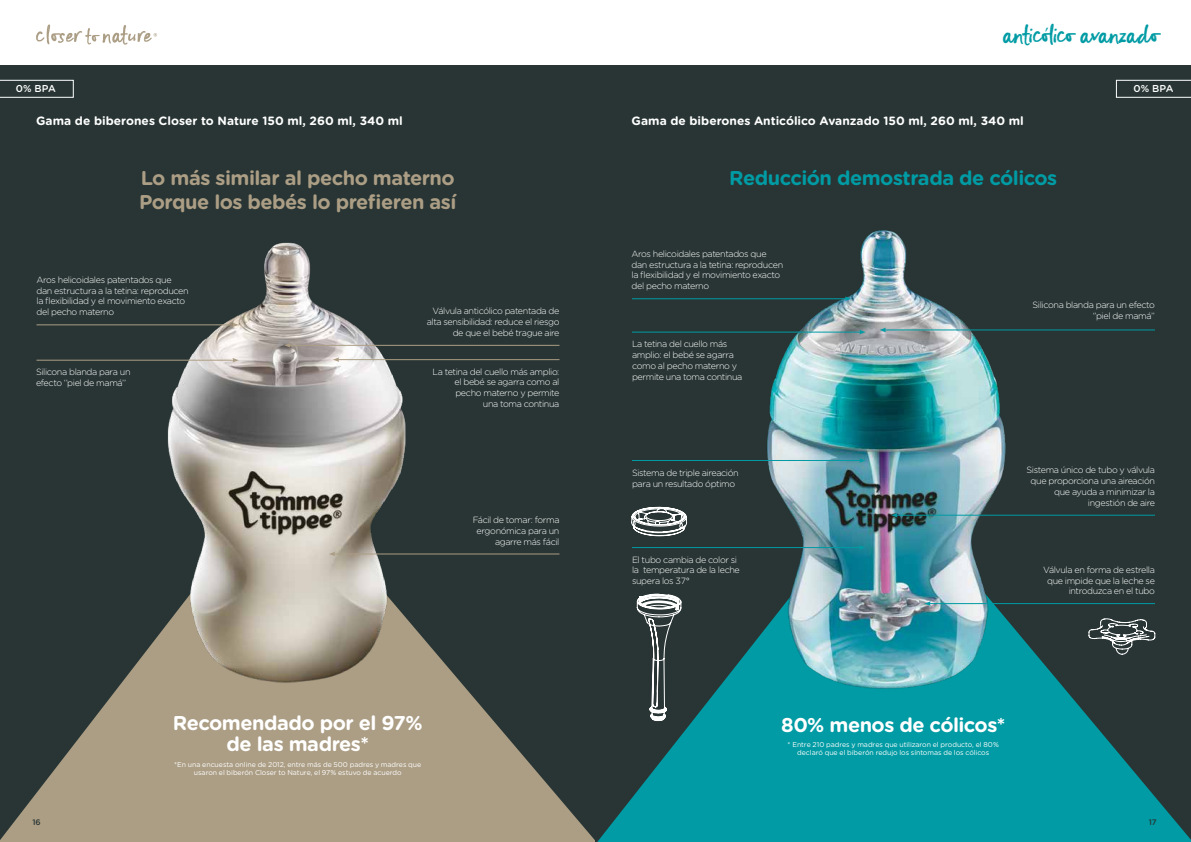
<style>
.page{position:relative;width:1191px;height:842px;background:#fff}
.page>*{position:absolute;margin:0;border:0;box-sizing:border-box;transform-origin:0 0}
.t1{font:39.2px "outbound TT";letter-spacing:-.005em;color:#009ba4}
.t2{font:700 20px/24px "Gotham Rounded";letter-spacing:-.025em;color:#ac9e85}
.t3{font:700 20px/21px "Gotham Rounded";letter-spacing:-.025em;color:#fff;text-align:center}
.t4{font:700 20px "Gotham Rounded";letter-spacing:-.025em;color:#009ba4}
.t5{font:700 12px "Gotham Rounded";color:#fff}
.t6{font:500 10px "Gotham Rounded";letter-spacing:-.01em;color:#fff}
.t7{font:300 9px/10.8px "Gotham Rounded";letter-spacing:-.04em;color:#fff}
.t8{font:500 8px "Gotham Rounded";color:#283534}
.t9{font:7px/8.4px "Gotham Rounded";letter-spacing:-.005em;color:#fff;text-align:center}
.s1{font-family:"outbound"}
</style>
<div class="page">
<div style="left:0;top:66px;width:595px;height:776px;background:#283534"></div>
<svg style="left:0;top:593px;width:596px;height:249px;fill:#ac9e85"></svg>
<svg style="left:36px;top:25px;width:121px;height:20px"></svg>
<img style="left:150px;top:242px;width:268px;height:477px">
<hr style="left:36px;top:325px;width:198px;height:1px;background:#ac9e85">
<svg style="left:232px;top:323px;width:7px;height:4px"></svg>
<hr style="left:36px;top:360px;width:198px;height:1px;background:#ac9e85">
<svg style="left:232px;top:358px;width:7px;height:4px"></svg>
<hr style="left:289px;top:345px;width:270px;height:1px;background:#ac9e85">
<svg style="left:284px;top:343px;width:6px;height:5px"></svg>
<hr style="left:334px;top:554px;width:225px;height:1px;background:#ac9e85">
<svg style="left:329px;top:552px;width:6px;height:4px"></svg>
<hr style="left:338px;top:359px;width:221px;height:1px;background:#ac9e85">
<svg style="left:333px;top:357px;width:6px;height:5px"></svg>
<div style="left:596px;top:65px;width:595px;height:777px;background:#283534"></div>
<svg style="left:597px;top:593px;width:594px;height:249px;fill:#009ba4"></svg>
<img style="left:748px;top:230px;width:276px;height:497px">
<hr style="left:632px;top:298px;width:214px;height:1px;background:#009ba4">
<svg style="left:845px;top:296px;width:6px;height:5px"></svg>
<hr style="left:632px;top:332px;width:229px;height:1px;background:#009ba4">
<svg style="left:859px;top:330px;width:6px;height:4px"></svg>
<hr style="left:632px;top:460px;width:229px;height:1px;background:#009ba4">
<svg style="left:859px;top:458px;width:6px;height:5px"></svg>
<hr style="left:632px;top:547px;width:229px;height:1px;background:#009ba4">
<svg style="left:859px;top:545px;width:6px;height:5px"></svg>
<hr style="left:884px;top:330px;width:271px;height:1px;background:#009ba4">
<svg style="left:879px;top:328px;width:7px;height:4px"></svg>
<hr style="left:929px;top:603px;width:226px;height:1px;background:#009ba4">
<svg style="left:924px;top:601px;width:6px;height:5px"></svg>
<hr style="left:896px;top:515px;width:259px;height:1px;background:#009ba4">
<svg style="left:891px;top:513px;width:6px;height:4px"></svg>
<svg style="left:631px;top:507px;width:56px;height:29px"></svg>
<svg style="left:637px;top:594px;width:44px;height:127px"></svg>
<svg style="left:1088px;top:618px;width:67px;height:36px"></svg>
<svg style="left:1116px;top:80px;width:75px;height:18px"></svg>
<svg style="left:0;top:80px;width:74px;height:18px"></svg>
<h1 class="t1" style="left:1003px;top:20px;width:156px">antic<span class="s1">ó</span>lico avanzado</h1>
<p class="t6" style="left:16px;top:82px;width:42px">0% BPA</p>
<p class="t6" style="left:1133px;top:82px;width:42px">0% BPA</p>
<h3 class="t5" style="left:36px;top:112px;width:368px">Gama de biberones Closer to Nature 150 ml, 260 ml, 340 ml</h3>
<h2 class="t2" style="left:139px;top:165px;width:319px">Lo más similar al pecho materno<br>Porque los bebés lo prefieren así</h2>
<p class="t7" style="left:36px;top:274px;width:154px">Aros helicoidales patentados que dan estructura a la tetina: reproducen la flexibilidad y el movimiento exacto del pecho materno</p>
<p class="t7" style="left:36px;top:366px;width:96px">Silicona blanda para un efecto ‘’piel de mamá’’</p>
<p class="t7" style="left:427px;top:305px;width:134px;text-align:right">Válvula anticólico patentada de alta sensibilidad: reduce el riesgo de que el bebé trague aire</p>
<p class="t7" style="left:432px;top:366px;width:128px;text-align:right">La tetina del cuello más amplio: el bebé se agarra como al pecho materno y permite<br>una toma continua</p>
<p class="t7" style="left:473px;top:514px;width:88px;text-align:right">Fácil de tomar: forma ergonómica para un agarre más fácil</p>
<h2 class="t3" style="left:173px;top:712px;width:251px">Recomendado por el 97% de las madres*</h2>
<p class="t9" style="left:174px;top:760px;width:249px">*En una encuesta online de 2012, entre más de 500 padres y madres que usaron el biberón Closer to Nature, el 97% estuvo de acuerdo</p>
<h3 class="t5" style="left:631px;top:112px;width:394px">Gama de biberones Anticólico Avanzado 150 ml, 260 ml, 340 ml</h3>
<h2 class="t4" style="left:729px;top:163px;width:329px">Reducción demostrada de cólicos</h2>
<p class="t7" style="left:631px;top:248px;width:153px">Aros helicoidales patentados que dan estructura a la tetina: reproducen la flexibilidad y el movimiento exacto del pecho materno</p>
<p class="t7" style="left:632px;top:338px;width:112px">La tetina del cuello más amplio: el bebé se agarra como al pecho materno y permite una toma continua</p>
<p class="t7" style="left:632px;top:467px;width:108px">Sistema de triple aireación para un resultado óptimo</p>
<p class="t7" style="left:632px;top:554px;width:109px">El tubo cambia de color si la temperatura de la leche supera los 37°</p>
<p class="t7" style="left:1032px;top:299px;width:124px;text-align:right">Silicona blanda para un efecto ‘’piel de mamá’’</p>
<p class="t7" style="left:1026px;top:464px;width:130px;text-align:right">Sistema único de tubo y válvula que proporciona una aireación que ayuda a minimizar la ingestión de aire</p>
<p class="t7" style="left:1043px;top:564px;width:113px;text-align:right">Válvula en forma de estrella que impide que la leche se introduzca en el tubo</p>
<h2 class="t3" style="left:781px;top:714px;width:226px">80% menos de cólicos*</h2>
<p class="t9" style="left:787px;top:740px;width:213px">* Entre 210 padres y madres que utilizaron el producto, el 80% declaró que el biberón redujo los síntomas de los cólicos</p>
<p class="t8" style="left:32px;top:817px;width:10px">16</p>
<p class="t8" style="left:1148px;top:817px;width:9px">17</p>
</div>
